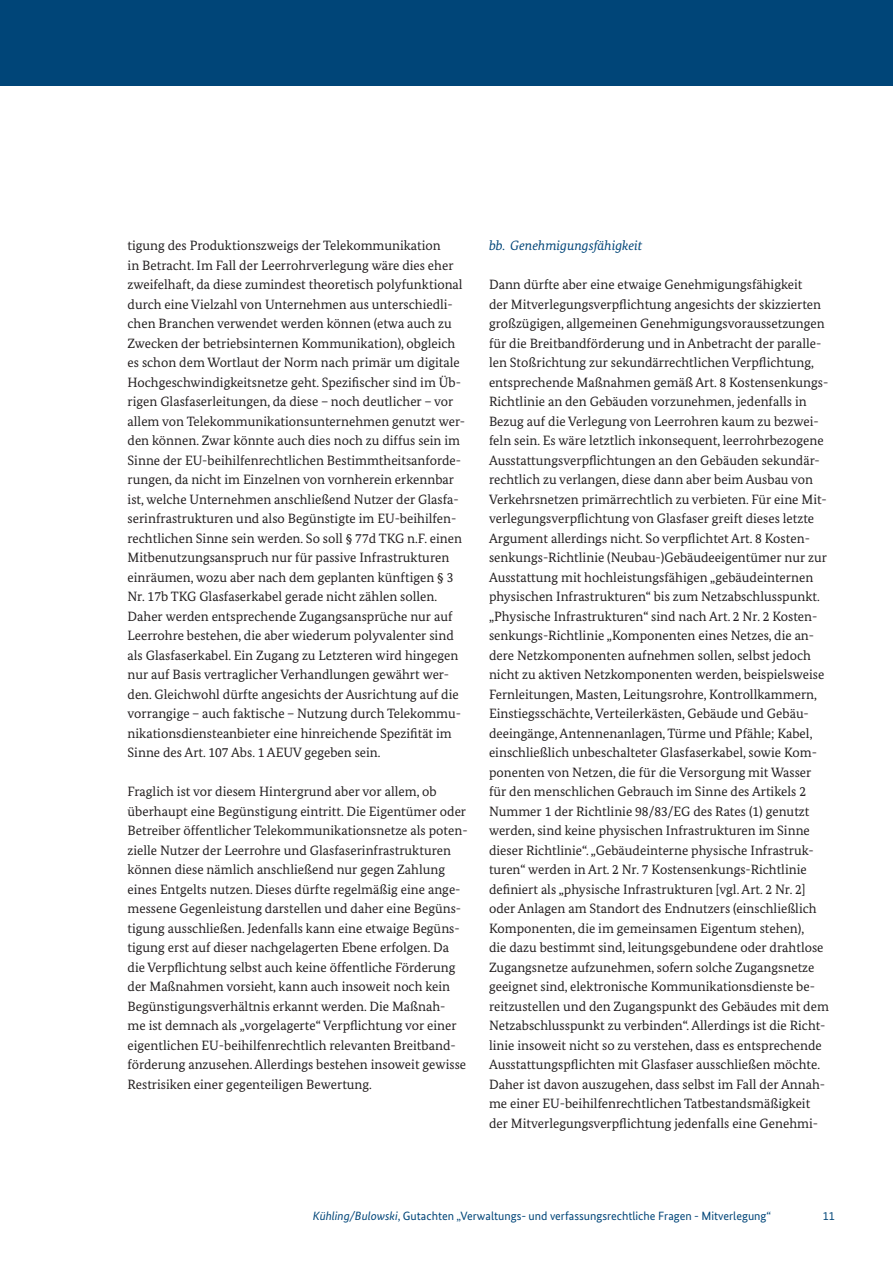
<style>
.page{position:relative;width:893px;height:1263px;background:#fff}
.page>*{position:absolute;margin:0;border:0;box-sizing:border-box;transform-origin:0 0}
.t1{font:13.5px/19.5px "Bundes Serif";color:#231f20}
.t2{font:italic 13.5px "Bundes Serif";color:#004578}
.t3{font:12px "Bundes Sans";color:#004578}
.s1{font-style:italic}
</style>
<div class="page">
<div style="left:0;top:0;width:893px;height:85px;background:#004578"></div>
<p class="t1" style="left:128px;top:236px;width:339px">tigung des Produktionszweigs der Telekommunikation<br>in Betracht. Im Fall der Leerrohrverlegung wäre dies eher zweifelhaft, da diese zumindest theoretisch polyfunktional durch eine Vielzahl von Unternehmen aus unterschiedli&shy;chen Branchen verwendet werden können (etwa auch zu Zwecken der betriebsinternen Kommunikation), obgleich es schon dem Wortlaut der Norm nach primär um digitale Hochgeschwindigkeitsnetze geht. Spezifischer sind im Üb&shy;rigen Glasfaserleitungen, da diese – noch deutlicher – vor allem von Telekommunikationsunternehmen genutzt wer&shy;den können. Zwar könnte auch dies noch zu diffus sein im Sinne der EU-beihilfenrechtlichen Bestimmtheitsanforde&shy;rungen, da nicht im Einzelnen von vornherein erkennbar ist, welche Unternehmen anschließend Nutzer der Glasfa&shy;serinfrastrukturen und also Begünstigte im EU-beihilfen&shy;rechtlichen Sinne sein werden. So soll § 77d TKG n.F. einen Mitbenutzungsanspruch nur für passive Infrastrukturen einräumen, wozu aber nach dem geplanten künftigen § 3<br>Nr. 17b TKG Glasfaserkabel gerade nicht zählen sollen.<br>Daher werden entsprechende Zugangsansprüche nur auf Leerrohre bestehen, die aber wiederum polyvalenter sind als Glasfaserkabel. Ein Zugang zu Letzteren wird hingegen nur auf Basis vertraglicher Verhandlungen gewährt wer&shy;den. Gleichwohl dürfte angesichts der Ausrichtung auf die vorrangige – auch faktische – Nutzung durch Telekommu&shy;nikationsdiensteanbieter eine hinreichende Spezifität im Sinne des Art. 107 Abs. 1 AEUV gegeben sein.</p>
<p class="t1" style="left:128px;top:782px;width:342px">Fraglich ist vor diesem Hintergrund aber vor allem, ob überhaupt eine Begünstigung eintritt. Die Eigentümer oder Betreiber öffentlicher Telekommunikationsnetze als poten&shy;zielle Nutzer der Leerrohre und Glasfaserinfrastrukturen können diese nämlich anschließend nur gegen Zahlung eines Entgelts nutzen. Dieses dürfte regelmäßig eine ange&shy;messene Gegenleistung darstellen und daher eine Begüns&shy;tigung ausschließen. Jedenfalls kann eine etwaige Begüns&shy;tigung erst auf dieser nachgelagerten Ebene erfolgen. Da die Verpflichtung selbst auch keine öffentliche Förderung der Maßnahmen vorsieht, kann auch insoweit noch kein Begünstigungsverhältnis erkannt werden. Die Maßnah-<br>me ist demnach als „vorgelagerte“ Verpflichtung vor einer eigentlichen EU-beihilfenrechtlich relevanten Breitband&shy;förderung anzusehen. Allerdings bestehen insoweit gewisse Restrisiken einer gegenteiligen Bewertung.</p>
<p class="t2" style="left:489px;top:237px;width:155px">bb. Genehmigungsfähigkeit</p>
<p class="t1" style="left:489px;top:275px;width:341px">Dann dürfte aber eine etwaige Genehmigungsfähigkeit<br>der Mitverlegungsverpflichtung angesichts der skizzierten großzügigen, allgemeinen Genehmigungsvoraussetzungen für die Breitbandförderung und in Anbetracht der paralle&shy;len Stoßrichtung zur sekundärrechtlichen Verpflichtung, entsprechende Maßnahmen gemäß Art. 8 Kostensenkungs-Richtlinie an den Gebäuden vorzunehmen, jedenfalls in Bezug auf die Verlegung von Leerrohren kaum zu bezwei&shy;feln sein. Es wäre letztlich inkonsequent, leerrohrbezogene Ausstattungsverpflichtungen an den Gebäuden sekundär&shy;rechtlich zu verlangen, diese dann aber beim Ausbau von Verkehrsnetzen primärrechtlich zu verbieten. Für eine Mit&shy;verlegungsverpflichtung von Glasfaser greift dieses letzte Argument allerdings nicht. So verpflichtet Art. 8 Kosten&shy;senkungs-Richtlinie (Neubau-)Gebäudeeigentümer nur zur Ausstattung mit hochleistungsfähigen „gebäudeinternen physischen Infrastrukturen“ bis zum Netzabschlusspunkt. „Physische Infrastrukturen“ sind nach Art. 2 Nr. 2 Kosten&shy;senkungs-Richtlinie „Komponenten eines Netzes, die an&shy;dere Netzkomponenten aufnehmen sollen, selbst jedoch nicht zu aktiven Netzkomponenten werden, beispielsweise Fernleitungen, Masten, Leitungsrohre, Kontrollkammern, Einstiegsschächte, Verteilerkästen, Gebäude und Gebäu&shy;deeingänge, Antennenanlagen, Türme und Pfähle; Kabel, einschließlich unbeschalteter Glasfaserkabel, sowie Kom&shy;ponenten von Netzen, die für die Versorgung mit Wasser für den menschlichen Gebrauch im Sinne des Artikels 2<br>Nummer 1 der Richtlinie 98/83/EG des Rates (1) genutzt werden, sind keine physischen Infrastrukturen im Sinne dieser Richtlinie“. „Gebäudeinterne physische Infrastruk&shy;turen“ werden in Art. 2 Nr. 7 Kostensenkungs-Richtlinie definiert als „physische Infrastrukturen [vgl. Art. 2 Nr. 2] oder Anlagen am Standort des Endnutzers (einschließlich Komponenten, die im gemeinsamen Eigentum stehen),<br>die dazu bestimmt sind, leitungsgebundene oder drahtlose Zugangsnetze aufzunehmen, sofern solche Zugangsnetze geeignet sind, elektronische Kommunikationsdienste be&shy;reitzustellen und den Zugangspunkt des Gebäudes mit dem Netzabschlusspunkt zu verbinden“. Allerdings ist die Richt&shy;linie insoweit nicht so zu verstehen, dass es entsprechende Ausstattungspflichten mit Glasfaser ausschließen möchte.<br>Daher ist davon auszugehen, dass selbst im Fall der Annah&shy;me einer EU-beihilfenrechtlichen Tatbestandsmäßigkeit der Mitverlegungsverpflichtung jedenfalls eine Genehmi-</p>
<p class="t3" style="left:313px;top:1209px;width:460px"><span class="s1">Kühling/Bulowski</span>, Gutachten „Verwaltungs- und verfassungsrechtliche Fragen - Mitverlegung“</p>
<p class="t3" style="left:823px;top:1209px;width:13px">11</p>
</div>
